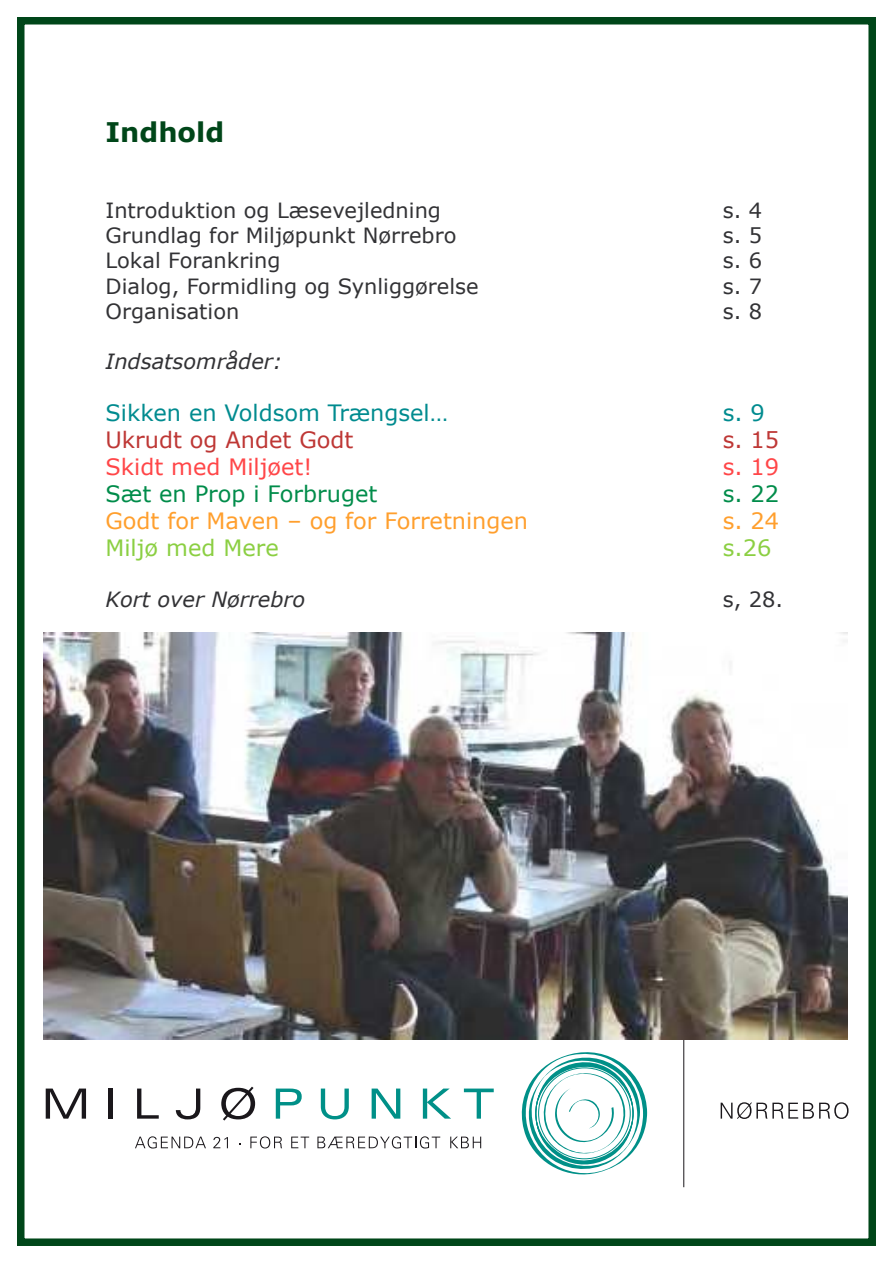
<style>
.page{position:relative;width:893px;height:1263px;background:#fff}
.page>*{position:absolute;margin:0;border:0;box-sizing:border-box;transform-origin:0 0}
.t1{font:700 27px "Verdana";color:#004619}
.t2{font:22.5px "Verdana";color:#ff9f2d}
.t3{font:22.5px "Verdana";color:#008b8f}
.t4{font:22.5px "Verdana";color:#008c4a}
.t5{font:22.5px "Verdana";color:#be3735}
.t6{font:22.5px "Verdana";color:#ff4648}
.t7{font:22.5px "Verdana";color:#8bcf42}
.t8{font:21px "Verdana";color:#323235}
.t9{font:italic 21px "Verdana";color:#323235}
</style>
<div class="page">
<div style="left:17px;top:17px;width:859px;height:1229px;border:8px solid #004619"></div>
<svg style="left:135px;top:1136px;width:71px;height:12px"></svg>
<svg style="left:213px;top:1137px;width:15px;height:11px"></svg>
<svg style="left:250px;top:1136px;width:32px;height:12px"></svg>
<svg style="left:291px;top:1136px;width:18px;height:12px"></svg>
<svg style="left:317px;top:1136px;width:123px;height:12px"></svg>
<svg style="left:450px;top:1136px;width:31px;height:12px"></svg>
<svg style="left:46px;top:1088px;width:40px;height:31px"></svg>
<hr style="left:109px;top:1088px;width:4px;height:31px;background:#1a171b">
<svg style="left:137px;top:1088px;width:22px;height:31px"></svg>
<svg style="left:176px;top:1088px;width:24px;height:31px"></svg>
<svg style="left:221px;top:1087px;width:34px;height:33px"></svg>
<svg style="left:276px;top:1088px;width:26px;height:31px"></svg>
<svg style="left:321px;top:1088px;width:28px;height:31px"></svg>
<svg style="left:372px;top:1088px;width:28px;height:31px"></svg>
<svg style="left:423px;top:1088px;width:28px;height:31px"></svg>
<svg style="left:464px;top:1088px;width:30px;height:31px"></svg>
<svg style="left:521px;top:1052px;width:126px;height:123px"></svg>
<hr style="left:683px;top:1039px;width:1px;height:148px;background:#1a171b">
<svg style="left:721px;top:1102px;width:127px;height:17px"></svg>
<img style="left:44px;top:633px;width:804px;height:406px">
<p class="t1" style="left:106px;top:115px;width:120px">Indhold</p>
<p class="t8" style="left:106px;top:197px;width:337px">Introduktion og Læsevejledning</p>
<p class="t8" style="left:723px;top:197px;width:41px">s. 4</p>
<p class="t8" style="left:106px;top:222px;width:352px">Grundlag for Miljøpunkt Nørrebro</p>
<p class="t8" style="left:723px;top:222px;width:41px">s. 5</p>
<p class="t8" style="left:106px;top:247px;width:176px">Lokal Forankring</p>
<p class="t8" style="left:723px;top:247px;width:41px">s. 6</p>
<p class="t8" style="left:106px;top:273px;width:375px">Dialog, Formidling og Synliggørelse</p>
<p class="t8" style="left:723px;top:273px;width:41px">s. 7</p>
<p class="t8" style="left:106px;top:298px;width:135px">Organisation</p>
<p class="t8" style="left:723px;top:298px;width:41px">s. 8</p>
<p class="t9" style="left:106px;top:348px;width:178px">Indsatsområder:</p>
<p class="t3" style="left:106px;top:399px;width:344px">Sikken en Voldsom Trængsel…</p>
<p class="t3" style="left:723px;top:399px;width:44px">s. 9</p>
<p class="t5" style="left:106px;top:426px;width:249px">Ukrudt og Andet Godt</p>
<p class="t5" style="left:723px;top:426px;width:58px">s. 15</p>
<p class="t6" style="left:106px;top:453px;width:208px">Skidt med Miljøet!</p>
<p class="t6" style="left:723px;top:453px;width:58px">s. 19</p>
<p class="t4" style="left:106px;top:480px;width:273px">Sæt en Prop i Forbruget</p>
<p class="t4" style="left:723px;top:480px;width:58px">s. 22</p>
<p class="t2" style="left:106px;top:507px;width:424px">Godt for Maven – og for Forretningen</p>
<p class="t2" style="left:723px;top:507px;width:58px">s. 24</p>
<p class="t7" style="left:106px;top:534px;width:175px">Miljø med Mere</p>
<p class="t7" style="left:723px;top:534px;width:50px">s.26</p>
<p class="t9" style="left:106px;top:586px;width:201px">Kort over Nørrebro</p>
<p class="t8" style="left:723px;top:586px;width:62px">s, 28.</p>
</div>
